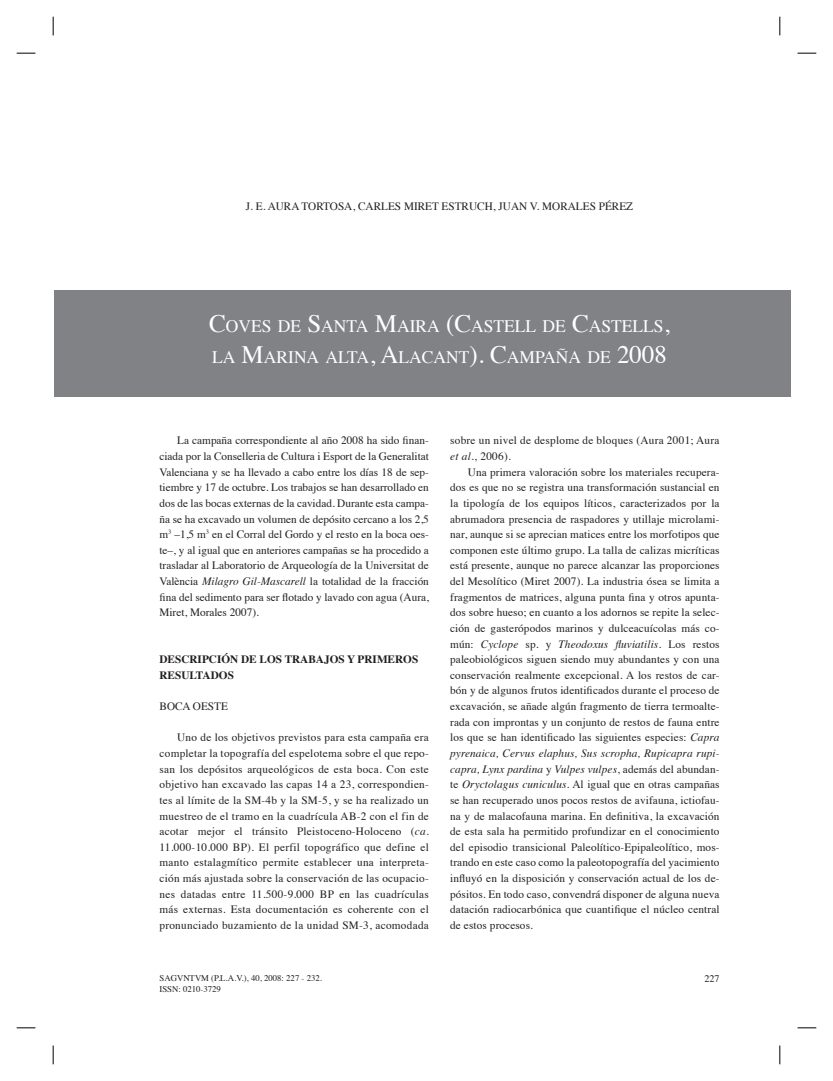
<style>
.page{position:relative;width:833px;height:1081px;background:#fff}
.page>*{position:absolute;margin:0;border:0;box-sizing:border-box;transform-origin:0 0}
.t1{font:17.5px/31.2px "Times";color:#fff}
.t2{font:11.25px/15.6px "Times";letter-spacing:.01em;color:#231f20;text-align:justify}
.t3{font:700 11.25px/15.6px "Times";color:#231f20}
.t4{font:10px "Times";color:#231f20}
.t5{font:8.75px "Times";color:#231f20}
.s1{font-size:25px}
.s2{font-style:italic}
</style>
<div class="page">
<div style="left:54px;top:291px;width:736px;height:106px;background:#808285"></div>
<svg style="left:17px;top:52px;width:18px;height:2px"></svg>
<svg style="left:797px;top:52px;width:19px;height:2px"></svg>
<svg style="left:17px;top:1027px;width:18px;height:1px"></svg>
<svg style="left:797px;top:1027px;width:19px;height:1px"></svg>
<svg style="left:52px;top:17px;width:2px;height:18px"></svg>
<svg style="left:52px;top:1045px;width:2px;height:19px"></svg>
<svg style="left:779px;top:17px;width:1px;height:18px"></svg>
<svg style="left:779px;top:1045px;width:1px;height:19px"></svg>
<p class="t2" style="left:246px;top:200px;width:389px">J. E. AURA TORTOSA, CARLES MIRET ESTRUCH, JUAN V. MORALES PÉREZ</p>
<h1 class="t1" style="left:209px;top:312px;width:462px"><span class="s1">C</span>OVES DE <span class="s1">S</span>ANTA <span class="s1">M</span>AIRA <span class="s1">(C</span>ASTELL DE <span class="s1">C</span>ASTELLS<span class="s1">,<br></span>LA <span class="s1">M</span>ARINA ALTA<span class="s1">, A</span>LACANT<span class="s1">). C</span>AMPAÑA DE <span class="s1">2008</span></h1>
<p class="t2" style="left:159px;top:434px;width:271px;text-indent:18px">La campaña correspondiente al año 2008 ha sido finan&shy;ciada por la Conselleria de Cultura i Esport de la Generalitat Valenciana y se ha llevado a cabo entre los días 18 de sep&shy;tiembre y 17 de octubre. Los trabajos se han desarrollado en dos de las bocas externas de la cavidad. Durante esta campa&shy;ña se ha excavado un volumen de depósito cercano a los 2,5 m<sup>3</sup> –1,5 m<sup>3</sup> en el Corral del Gordo y el resto en la boca oes&shy;te–, y al igual que en anteriores campañas se ha procedido a trasladar al Laboratorio de Arqueología de la Universitat de València <span class="s2">Milagro Gil-Mascarell</span> la totalidad de la fracción fina del sedimento para ser flotado y lavado con agua (Aura, Miret, Morales 2007).</p>
<p class="t3" style="left:159px;top:652px;width:260px">DESCRIPCIÓN DE LOS TRABAJOS Y PRIMEROS<br>RESULTADOS</p>
<p class="t2" style="left:159px;top:699px;width:70px">BOCA OESTE</p>
<p class="t2" style="left:159px;top:731px;width:271px;text-indent:18px">Uno de los objetivos previstos para esta campaña era completar la topografía del espelotema sobre el que repo&shy;san los depósitos arqueológicos de esta boca. Con este objetivo han excavado las capas 14 a 23, correspondien&shy;tes al límite de la SM-4b y la SM-5, y se ha realizado un muestreo de el tramo en la cuadrícula AB-2 con el fin de acotar mejor el tránsito Pleistoceno-Holoceno (<span class="s2">ca.<br></span>11.000-10.000 BP). El perfil topográfico que define el manto estalagmítico permite establecer una interpreta&shy;ción más ajustada sobre la conservación de las ocupacio&shy;nes datadas entre 11.500-9.000 BP en las cuadrículas más externas. Esta documentación es coherente con el pronunciado buzamiento de la unidad SM-3, acomodada</p>
<p class="t2" style="left:450px;top:434px;width:271px">sobre un nivel de desplome de bloques (Aura 2001; Aura <span class="s2">et al</span>., 2006).</p>
<p class="t2" style="left:450px;top:465px;width:271px;text-indent:18px">Una primera valoración sobre los materiales recupera&shy;dos es que no se registra una transformación sustancial en la tipología de los equipos líticos, caracterizados por la abrumadora presencia de raspadores y utillaje microlami&shy;nar, aunque si se aprecian matices entre los morfotipos que componen este último grupo. La talla de calizas micríticas está presente, aunque no parece alcanzar las proporciones del Mesolítico (Miret 2007). La industria ósea se limita a fragmentos de matrices, alguna punta fina y otros apunta&shy;dos sobre hueso; en cuanto a los adornos se repite la selec&shy;ción de gasterópodos marinos y dulceacuícolas más co&shy;mún: <span class="s2">Cyclope</span> sp. y <span class="s2">Theodoxus fluviatilis</span>. Los restos paleobiológicos siguen siendo muy abundantes y con una conservación realmente excepcional. A los restos de car&shy;bón y de algunos frutos identificados durante el proceso de excavación, se añade algún fragmento de tierra termoalte&shy;rada con improntas y un conjunto de restos de fauna entre los que se han identificado las siguientes especies: <span class="s2">Capra pyrenaica, Cervus elaphus, Sus scropha, Rupicapra rupi&shy;capra, Lynx pardina</span> y <span class="s2">Vulpes vulpes</span>, además del abundan&shy;te <span class="s2">Oryctolagus cuniculus</span>. Al igual que en otras campañas se han recuperado unos pocos restos de avifauna, ictiofau&shy;na y de malacofauna marina. En definitiva, la excavación de esta sala ha permitido profundizar en el conocimiento del episodio transicional Paleolítico-Epipaleolítico, mos&shy;trando en este caso como la paleotopografía del yacimiento influyó en la disposición y conservación actual de los de&shy;pósitos. En todo caso, convendrá disponer de alguna nueva datación radiocarbónica que cuantifique el núcleo central de estos procesos.</p>
<p class="t5" style="left:159px;top:974px;width:164px">SAGVNTVM (P.L.A.V.), 40, 2008: 227 - 232.</p>
<p class="t4" style="left:704px;top:974px;width:16px">227</p>
<p class="t5" style="left:159px;top:985px;width:63px">ISSN: 0210-3729</p>
</div>
